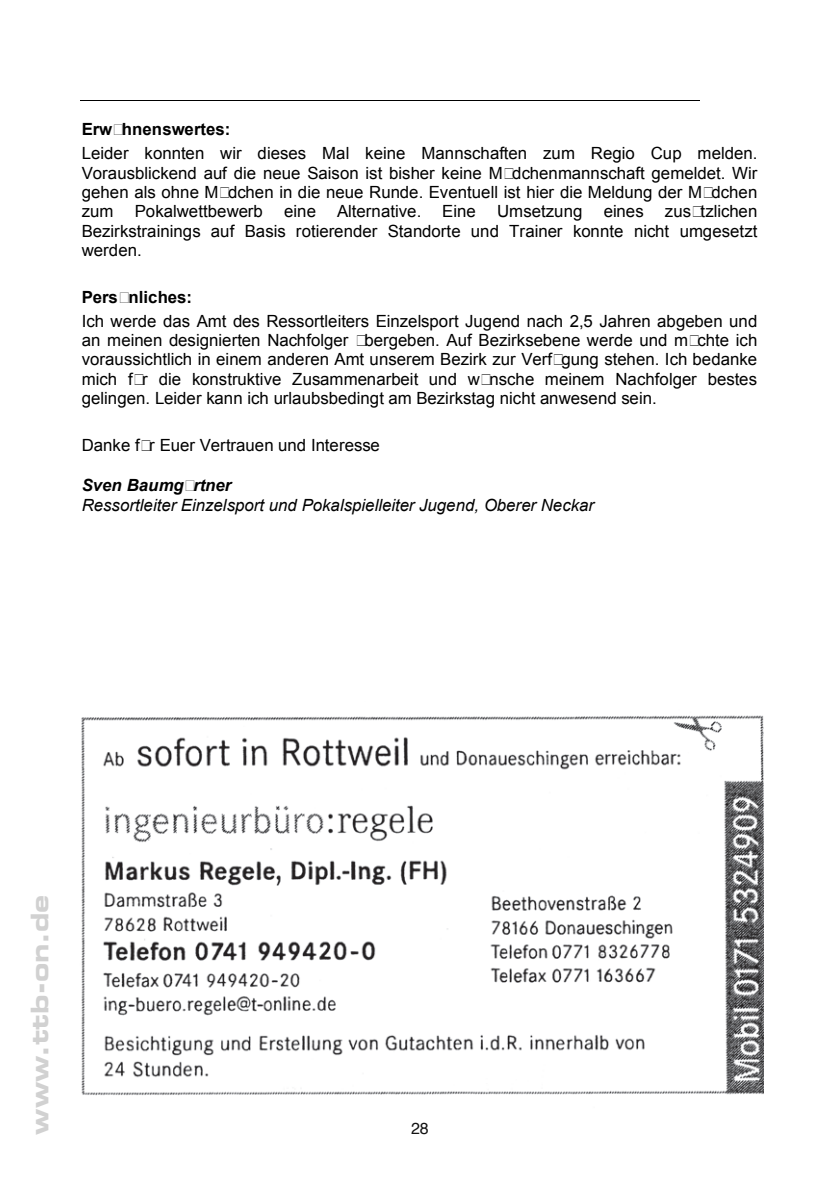
<style>
.page{position:relative;width:840px;height:1191px;background:#fff}
.page>*{position:absolute;margin:0;border:0;box-sizing:border-box;transform-origin:0 0}
.t1{font:700 expanded 24px "Square 721 BT";color:#d1d1d1}
.t2{font:16.8px/19.2px "Arial";letter-spacing:.005em;color:#000;text-align:justify}
.t3{font:italic 16.8px "Arial";color:#000}
.t4{font:700 16.8px "Arial";letter-spacing:.005em;color:#000}
.t5{font:italic 700 16.8px "Arial";letter-spacing:.005em;color:#000}
.s1{font-family:"Helvetica";font-size:16px;color:#131313}
</style>
<div class="page">
<hr style="left:80px;top:100px;width:619px;height:1px;background:#000">
<img style="left:81px;top:715px;width:682px;height:381px">
<p class="t4" style="left:82px;top:120px;width:150px">ErwŠhnenswertes:</p>
<p class="t2" style="left:82px;top:144px;width:676px">Leider konnten wir dieses Mal keine Mannschaften zum Regio Cup melden.<br>Vorausblickend auf die neue Saison ist bisher keine MŠdchenmannschaft gemeldet. Wir gehen als ohne MŠdchen in die neue Runde. Eventuell ist hier die Meldung der MŠdchen zum</p>
<p class="t2" style="left:82px;top:202px;width:676px;text-indent:583px">zusŠtzlichen Bezirkstrainings auf Basis rotierender Standorte und Trainer konnte nicht umgesetzt werden.</p>
<p class="t4" style="left:82px;top:287px;width:112px">Persšnliches:</p>
<p class="t2" style="left:82px;top:311px;width:676px">Ich werde das Amt des Ressortleiters Einzelsport Jugend nach 2,5 Jahren abgeben und an meinen designierten Nachfolger Ÿbergeben. Auf Bezirksebene werde und mšchte ich voraussichtlich in einem anderen Amt unserem Bezirk zur VerfŸgung stehen. Ich bedanke mich fŸr die konstruktive Zusammenarbeit und wŸnsche meinem Nachfolger bestes gelingen. Leider kann ich urlaubsbedingt am Bezirkstag nicht anwesend sein.</p>
<p class="t2" style="left:82px;top:435px;width:299px">Danke fŸr Euer Vertrauen und Interesse</p>
<p class="t5" style="left:82px;top:476px;width:151px">Sven BaumgŠrtner</p>
<p class="t3" style="left:82px;top:495px;width:513px">Ressortleiter Einzelsport und Pokalspielleiter Jugend, Oberer Neckar</p>
<p class="t2" style="left:135px;top:202px;width:129px">Pokalwettbewerb</p>
<p class="t2" style="left:284px;top:202px;width:193px">eine Alternative. Eine</p>
<p class="t2" style="left:497px;top:202px;width:87px">Umsetzung</p>
<p class="t2" style="left:603px;top:202px;width:41px">eines</p>
<h1 class="t1" style="left:25px;top:1134px;width:242px;rotate:-90deg">www.ttb-on.de</h1>
<p class="t2" style="left:410px;top:1117px;width:20px">28<span class="s1">28</span></p>
</div>
